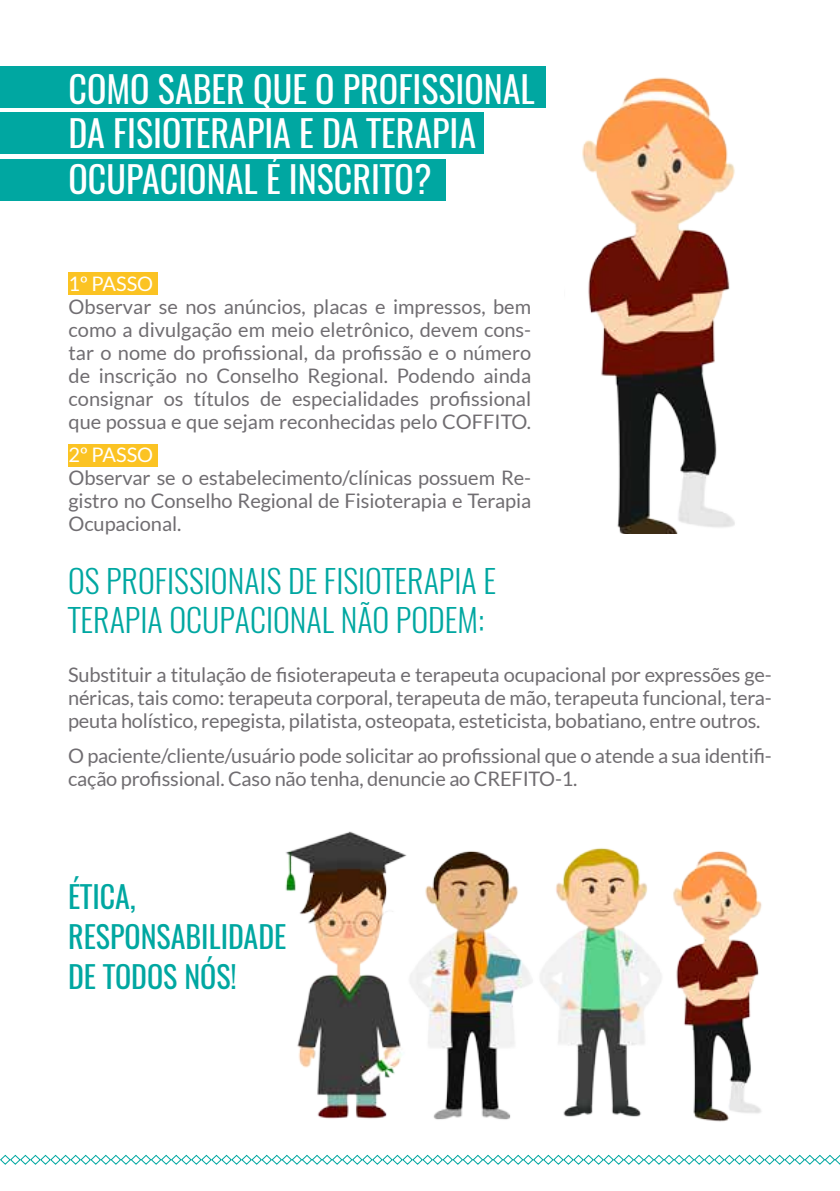
<style>
.page{position:relative;width:840px;height:1191px;background:#fff}
.page>*{position:absolute;margin:0;border:0;box-sizing:border-box;transform-origin:0 0}
.t1{font:36px/44.6px "Oswald";color:#fff}
.t2{font:300 32px/38.4px "Oswald";color:#00a7a1}
.t3{font:30px/40px "Oswald";color:#00a7a1}
.t4{font:20px/23px "Lato";letter-spacing:-.01em;color:#706d71;text-align:justify}
.t5{font:20px "Lato";color:#fff}
</style>
<div class="page">
<svg style="left:0;top:1154px;width:839px;height:11px"></svg>
<div style="left:0;top:67px;width:545px;height:41px;background:#00a7a1"></div>
<hr style="left:839px;top:67px;width:1px;height:41px;background:#00a7a1">
<div style="left:0;top:113px;width:483px;height:41px;background:#00a7a1"></div>
<div style="left:0;top:159px;width:445px;height:41px;background:#00a7a1"></div>
<div style="left:68px;top:272px;width:89px;height:23px;background:#fbc323"></div>
<div style="left:68px;top:444px;width:89px;height:23px;background:#fbc323"></div>
<img style="left:285px;top:831px;width:477px;height:291px">
<img style="left:582px;top:77px;width:153px;height:456px">
<h1 class="t1" style="left:68px;top:68px;width:467px">COMO SABER QUE O PROFISSIONAL<br>DA FISIOTERAPIA E DA TERAPIA<br>OCUPACIONAL É INSCRITO?</h1>
<p class="t5" style="left:68px;top:273px;width:86px">1º PASSO</p>
<p class="t4" style="left:68px;top:295px;width:464px">Observar se nos anúncios, placas e impressos, bem como a divulgação em meio eletrônico, devem cons&shy;tar o nome do profissional, da profissão e o número de inscrição no Conselho Regional. Podendo ainda consignar os títulos de especialidades profissional que possua e que sejam reconhecidas pelo COFFITO.</p>
<p class="t5" style="left:68px;top:444px;width:86px">2º PASSO</p>
<p class="t4" style="left:68px;top:466px;width:464px">Observar se o estabelecimento/clínicas possuem Re&shy;gistro no Conselho Regional de Fisioterapia e Terapia Ocupacional.</p>
<h2 class="t2" style="left:68px;top:562px;width:429px">OS PROFISSIONAIS DE FISIOTERAPIA E<br>TERAPIA OCUPACIONAL NÃO PODEM:</h2>
<p class="t4" style="left:68px;top:663px;width:705px">Substituir a titulação de fisioterapeuta e terapeuta ocupacional por expressões ge&shy;néricas, tais como: terapeuta corporal, terapeuta de mão, terapeuta funcional, tera&shy;peuta holístico, repegista, pilatista, osteopata, esteticista, bobatiano, entre outros.</p>
<p class="t4" style="left:68px;top:744px;width:705px">O paciente/cliente/usuário pode solicitar ao profissional que o atende a sua identifi&shy;cação profissional. Caso não tenha, denuncie ao CREFITO-1.</p>
<h3 class="t3" style="left:68px;top:877px;width:220px">ÉTICA,<br>RESPONSABILIDADE<br>DE TODOS NÓS!</h3>
</div>
